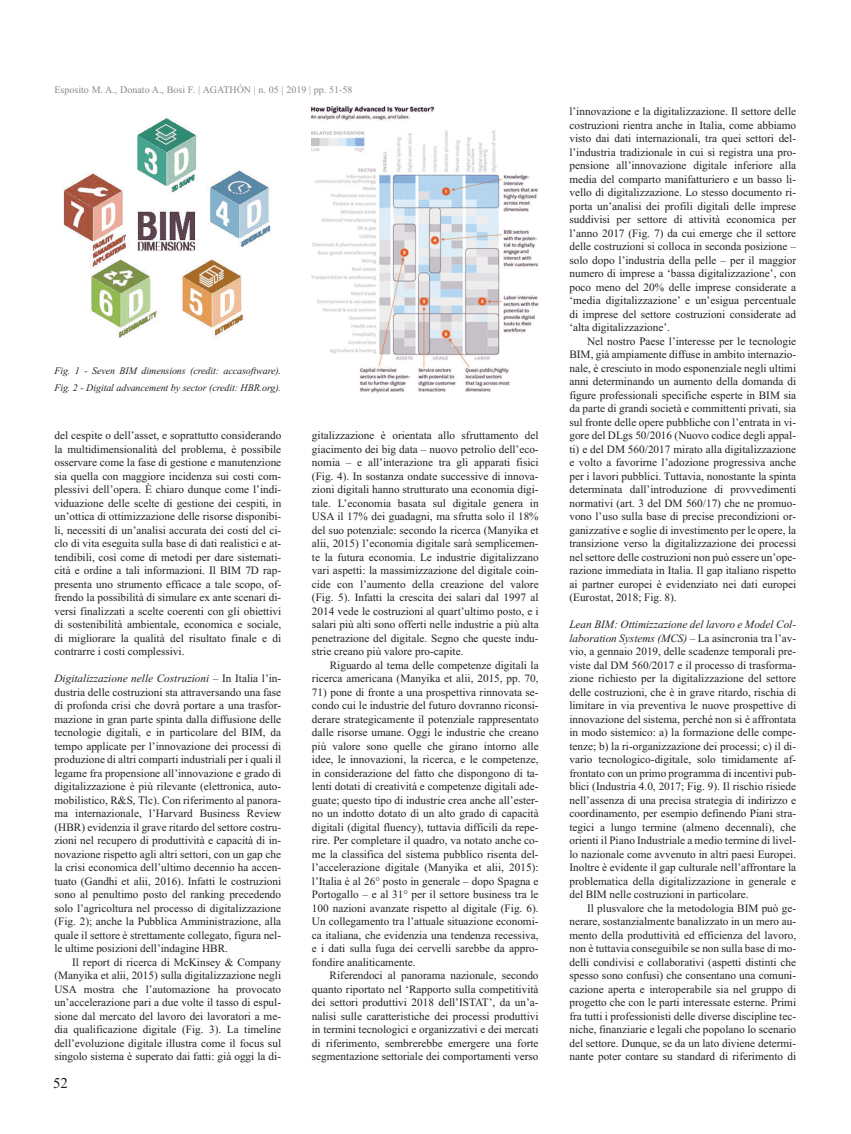
<style>
.page{position:relative;width:851px;height:1134px;background:#fff}
.page>*{position:absolute;margin:0;border:0;box-sizing:border-box;transform-origin:0 0}
.t1{font:15px "Times New Roman";color:#231f20}
.t2{font:11.25px/13.5px "Times New Roman";color:#231f20;text-align:justify}
.t3{font:italic 10px/16.5px "Times New Roman";letter-spacing:-.01em;color:#231f20}
.t4{font:10px "Times New Roman";color:#8a8989}
.s1{font-style:italic}
</style>
<div class="page">
<img style="left:63px;top:118px;width:208px;height:220px">
<img style="left:312px;top:106px;width:227px;height:287px">
<p class="t4" style="left:54px;top:84px;width:299px">Esposito M. A., Donato A., Bosi F. | AGATHÓN | n. 05 | 2019 | pp. 51-58</p>
<p class="t3" style="left:54px;top:362px;width:228px">Fig. 1 - seven bIM dimensions (credit: accasoftware).<br>Fig. 2 - digital advancement by sector (credit: Hbr.org).</p>
<p class="t2" style="left:54px;top:429px;width:228px">del cespite o dell’asset, e soprattutto considerando la multidimensionalità del problema, è possibile osservare come la fase di gestione e manutenzione sia quella con maggiore incidenza sui costi com&shy;plessivi dell’opera. È chiaro dunque come l’indi&shy;viduazione delle scelte di gestione dei cespiti, in un’ottica di ottimizzazione delle risorse disponibi&shy;li, necessiti di un’analisi accurata dei costi del ci&shy;clo di vita eseguita sulla base di dati realistici e at&shy;tendibili, così come di metodi per dare sistemati&shy;cità e ordine a tali informazioni. Il BIM 7D rap&shy;presenta uno strumento efficace a tale scopo, of&shy;frendo la possibilità di simulare ex ante scenari di&shy;versi finalizzati a scelte coerenti con gli obiettivi di sostenibilità ambientale, economica e sociale, di migliorare la qualità del risultato finale e di contrarre i costi complessivi.</p>
<p class="t2" style="left:54px;top:672px;width:228px"><span class="s1">digitalizzazione nelle costruzioni –</span> In Italia l’in&shy;dustria delle costruzioni sta attraversando una fase di profonda crisi che dovrà portare a una trasfor&shy;mazione in gran parte spinta dalla diffusione delle tecnologie digitali, e in particolare del BIM, da tempo applicate per l’innovazione dei processi di produzione di altri comparti industriali per i quali il legame fra propensione all’innovazione e grado di digitalizzazione è più rilevante (elettronica, auto&shy;mobilistico, R&amp;S, Tlc). Con riferimento al panora&shy;ma internazionale, l’Harvard Business Review (HBR) evidenzia il grave ritardo del settore costru&shy;zioni nel recupero di produttività e capacità di in&shy;novazione rispetto agli altri settori, con un gap che la crisi economica dell’ultimo decennio ha accen&shy;tuato (Gandhi et alii, 2016). Infatti le costruzioni sono al penultimo posto del ranking precedendo solo l’agricoltura nel processo di digitalizzazione (Fig. 2); anche la Pubblica Amministrazione, alla quale il settore è strettamente collegato, figura nel&shy;le ultime posizioni dell’indagine HBR.</p>
<p class="t2" style="left:54px;top:955px;width:228px;text-indent:18px">Il report di ricerca di McKinsey &amp; Company (Manyika et alii, 2015) sulla digitalizzazione negli USA mostra che l’automazione ha provocato un’accelerazione pari a due volte il tasso di espul&shy;sione dal mercato del lavoro dei lavoratori a me&shy;dia qualificazione digitale (Fig. 3). La timeline dell’evoluzione digitale illustra come il focus sul singolo sistema è superato dai fatti: già oggi la di-</p>
<h1 class="t1" style="left:53px;top:1074px;width:16px">52</h1>
<p class="t2" style="left:312px;top:429px;width:228px">gitalizzazione è orientata allo sfruttamento del giacimento dei big data – nuovo petrolio dell’eco&shy;nomia – e all’interazione tra gli apparati fisici (Fig. 4). In sostanza ondate successive di innova&shy;zioni digitali hanno strutturato una economia digi&shy;tale. L’economia basata sul digitale genera in USA il 17% dei guadagni, ma sfrutta solo il 18% del suo potenziale: secondo la ricerca (Manyika et alii, 2015) l’economia digitale sarà semplicemen&shy;te la futura economia. Le industrie digitalizzano vari aspetti: la massimizzazione del digitale coin&shy;cide con l’aumento della creazione del valore (Fig. 5). Infatti la crescita dei salari dal 1997 al 2014 vede le costruzioni al quart’ultimo posto, e i salari più alti sono offerti nelle industrie a più alta penetrazione del digitale. Segno che queste indu&shy;strie creano più valore pro-capite.</p>
<p class="t2" style="left:312px;top:658px;width:228px;text-align:right">Riguardo al tema delle competenze digitali la ricerca americana (Manyika et alii, 2015, pp. 70,</p>
<p class="t2" style="left:312px;top:685px;width:228px">71) pone di fronte a una prospettiva rinnovata se&shy;condo cui le industrie del futuro dovranno riconsi&shy;derare strategicamente il potenziale rappresentato dalle risorse umane. Oggi le industrie che creano più valore sono quelle che girano intorno alle idee, le innovazioni, la ricerca, e le competenze, in considerazione del fatto che dispongono di ta&shy;lenti dotati di creatività e competenze digitali ade&shy;guate; questo tipo di industrie crea anche all’ester&shy;no un indotto dotato di un alto grado di capacità digitali (digital fluency), tuttavia difficili da repe&shy;rire. Per completare il quadro, va notato anche co&shy;me la classifica del sistema pubblico risenta del&shy;l’accelerazione digitale (Manyika et alii, 2015): l’Italia è al 26° posto in generale – dopo Spagna e Portogallo – e al 31° per il settore business tra le 100 nazioni avanzate rispetto al digitale (Fig. 6).<br>Un collegamento tra l’attuale situazione economi&shy;ca italiana, che evidenzia una tendenza recessiva, e i dati sulla fuga dei cervelli sarebbe da appro&shy;fondire analiticamente.</p>
<p class="t2" style="left:312px;top:969px;width:228px;text-indent:18px">Riferendoci al panorama nazionale, secondo quanto riportato nel ‘Rapporto sulla competitività dei settori produttivi 2018 dell’ISTAT’, da un’a&shy;nalisi sulle caratteristiche dei processi produttivi in termini tecnologici e organizzativi e dei mercati di riferimento, sembrerebbe emergere una forte segmentazione settoriale dei comportamenti verso</p>
<p class="t2" style="left:569px;top:105px;width:228px">l’innovazione e la digitalizzazione. Il settore delle costruzioni rientra anche in Italia, come abbiamo visto dai dati internazionali, tra quei settori del&shy;l’industria tradizionale in cui si registra una pro&shy;pensione all’innovazione digitale inferiore alla media del comparto manifatturiero e un basso li&shy;vello di digitalizzazione. Lo stesso documento ri&shy;porta un’analisi dei profili digitali delle imprese suddivisi per settore di attività economica per l’anno 2017 (Fig. 7) da cui emerge che il settore delle costruzioni si colloca in seconda posizione – solo dopo l’industria della pelle – per il maggior numero di imprese a ‘bassa digitalizzazione’, con poco meno del 20% delle imprese considerate a ‘media digitalizzazione’ e un’esigua percentuale di imprese del settore costruzioni considerate ad ‘alta digitalizzazione’.</p>
<p class="t2" style="left:569px;top:334px;width:228px;text-indent:18px">Nel nostro Paese l’interesse per le tecnologie BIM, già ampiamente diffuse in ambito internazio&shy;nale, è cresciuto in modo esponenziale negli ultimi anni determinando un aumento della domanda di figure professionali specifiche esperte in BIM sia da parte di grandi società e committenti privati, sia sul fronte delle opere pubbliche con l’entrata in vi&shy;gore del DLgs 50/2016 (Nuovo codice degli appal&shy;ti) e del DM 560/2017 mirato alla digitalizzazione e volto a favorirne l’adozione progressiva anche per i lavori pubblici. Tuttavia, nonostante la spinta determinata dall’introduzione di provvedimenti normativi (art. 3 del DM 560/17) che ne promuo&shy;vono l’uso sulla base di precise precondizioni or&shy;ganizzative e soglie di investimento per le opere, la transizione verso la digitalizzazione dei processi nel settore delle costruzioni non può essere un’ope&shy;razione immediata in Italia. Il gap italiano rispetto ai partner europei è evidenziato nei dati europei (Eurostat, 2018; Fig. 8).</p>
<p class="t2" style="left:569px;top:618px;width:228px"><span class="s1">Lean bIM: ottimizzazione del lavoro e Model col&shy;laboration systems (Mcs) –</span> La asincronia tra l’av&shy;vio, a gennaio 2019, delle scadenze temporali pre&shy;viste dal DM 560/2017 e il processo di trasforma&shy;zione richiesto per la digitalizzazione del settore delle costruzioni, che è in grave ritardo, rischia di limitare in via preventiva le nuove prospettive di innovazione del sistema, perché non si è affrontata in modo sistemico: a) la formazione delle compe&shy;tenze; b) la ri-organizzazione dei processi; c) il di&shy;vario tecnologico-digitale, solo timidamente af&shy;frontato con un primo programma di incentivi pub&shy;blici (Industria 4.0, 2017; Fig. 9). Il rischio risiede nell’assenza di una precisa strategia di indirizzo e coordinamento, per esempio definendo Piani stra&shy;tegici a lungo termine (almeno decennali), che orienti il Piano Industriale a medio termine di livel&shy;lo nazionale come avvenuto in altri paesi Europei.<br>Inoltre è evidente il gap culturale nell’affrontare la problematica della digitalizzazione in generale e del BIM nelle costruzioni in particolare.</p>
<p class="t2" style="left:569px;top:901px;width:228px;text-indent:18px">Il plusvalore che la metodologia BIM può ge&shy;nerare, sostanzialmente banalizzato in un mero au&shy;mento della produttività ed efficienza del lavoro, non è tuttavia conseguibile se non sulla base di mo&shy;delli condivisi e collaborativi (aspetti distinti che spesso sono confusi) che consentano una comuni&shy;cazione aperta e interoperabile sia nel gruppo di progetto che con le parti interessate esterne. Primi fra tutti i professionisti delle diverse discipline tec&shy;niche, finanziarie e legali che popolano lo scenario del settore. Dunque, se da un lato diviene determi&shy;nante poter contare su standard di riferimento di</p>
</div>
